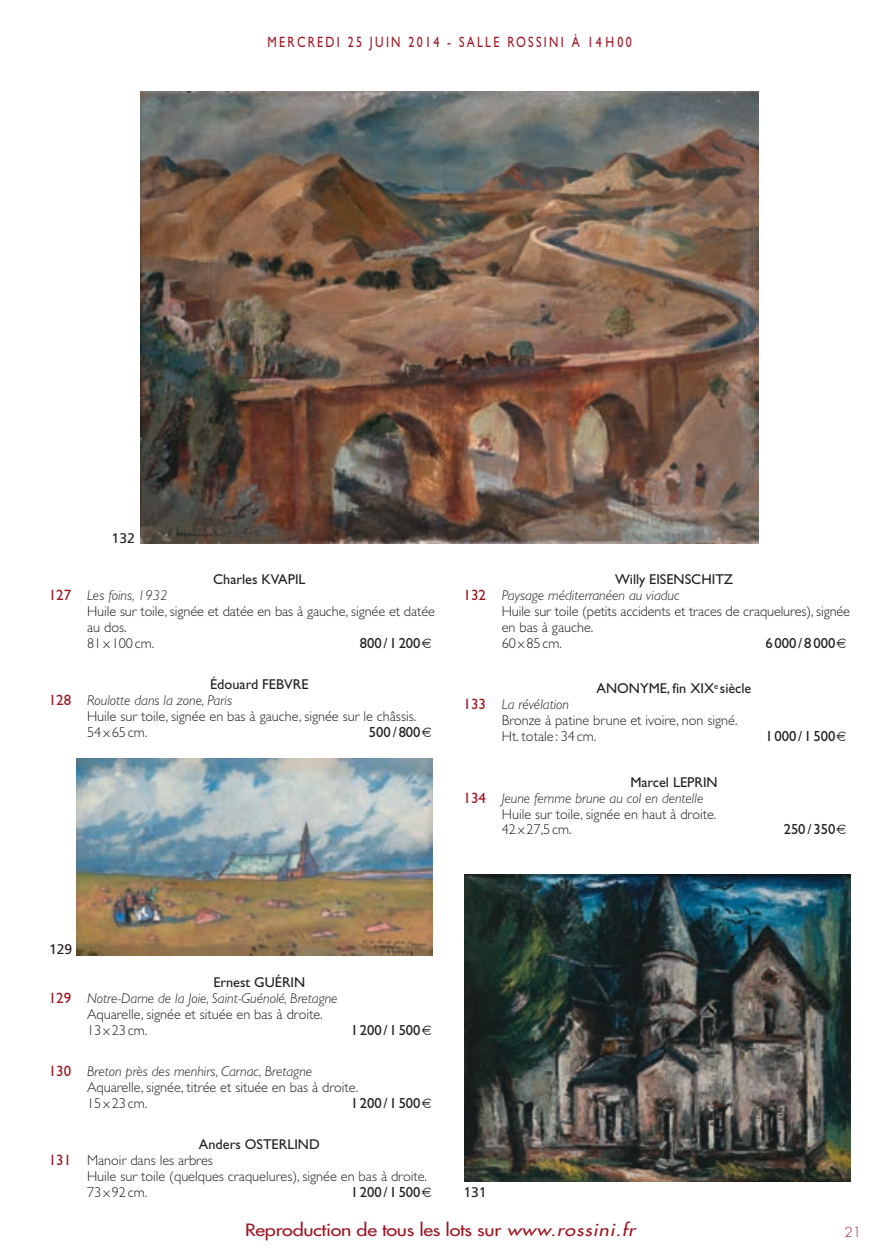
<style>
.page{position:relative;width:889px;height:1259px;background:#fff}
.page>*{position:absolute;margin:0;border:0;box-sizing:border-box;transform-origin:0 0}
.t1{font:16.5px "Futura";letter-spacing:-.015em;color:#9e1825;scale:1.2 1}
.t2{font:15px "Gill Sans";letter-spacing:.19em;color:#9e1825;scale:.8 1}
.t3{font:15px "Gill Sans";letter-spacing:.19em;color:#9e1825}
.t4{font:14.7px "Gill Sans";color:#231f20}
.t5{font:300 14.25px/15.9px "Gill Sans";color:#231f20}
.t6{font:italic 300 14.25px "Gill Sans";color:#231f20}
.t7{font:14.25px "Gill Sans";color:#231f20}
.t8{font:13.95px "Frutiger";color:#231f20}
.t9{font:300 13.5px "Futura";color:#9e1825}
.s1{font-weight:400;font-size:15px;color:#9e1825}
.s2{font-style:italic}
</style>
<div class="page">
<img style="left:77px;top:758px;width:356px;height:197px">
<img style="left:465px;top:874px;width:385px;height:307px">
<img style="left:140px;top:91px;width:619px;height:452px">
<p class="t2" style="left:267px;top:33px;width:457px">MERCREDI 25 JUIN 2014 - SALLE ROSSINI À 14H00</p>
<p class="t3" style="left:49px;top:586px;width:24px">127</p>
<p class="t3" style="left:49px;top:691px;width:24px">128</p>
<p class="t8" style="left:112px;top:530px;width:25px">132</p>
<p class="t7" style="left:213px;top:571px;width:94px">Charles KVAPIL</p>
<p class="t6" style="left:87px;top:587px;width:82px">Les foins, 1932</p>
<p class="t5" style="left:87px;top:603px;width:349px">Huile sur toile, signée et datée en bas à gauche, signée et datée au dos.<br>81x100 cm.</p>
<p class="t4" style="left:360px;top:634px;width:62px">800 / 1200</p>
<p class="t7" style="left:210px;top:676px;width:100px">Édouard FEBVRE</p>
<p class="t6" style="left:87px;top:692px;width:147px">Roulotte dans la zone, Paris</p>
<p class="t5" style="left:87px;top:708px;width:331px">Huile sur toile, signée en bas à gauche, signée sur le châssis.<br>54x65 cm.</p>
<p class="t4" style="left:369px;top:723px;width:53px">500 / 800</p>
<p class="t3" style="left:463px;top:586px;width:24px">132</p>
<p class="t3" style="left:463px;top:695px;width:24px">133</p>
<p class="t7" style="left:615px;top:571px;width:120px">Willy EISENSCHITZ</p>
<p class="t6" style="left:502px;top:587px;width:179px">Paysage méditerranéen au viaduc</p>
<p class="t5" style="left:502px;top:603px;width:350px">Huile sur toile (petits accidents et traces de craquelures), signée en bas à gauche.<br>60x85 cm.</p>
<p class="t4" style="left:765px;top:634px;width:71px">6000 / 8000</p>
<p class="t7" style="left:596px;top:680px;width:156px">ANONYME, fin XIX<sup>e</sup> siècle</p>
<p class="t6" style="left:502px;top:696px;width:69px">La révélation</p>
<p class="t5" style="left:502px;top:712px;width:237px">Bronze à patine brune et ivoire, non signé.<br>Ht. totale : 34 cm.</p>
<p class="t4" style="left:765px;top:727px;width:71px">1000 / 1500</p>
<p class="t3" style="left:463px;top:788px;width:24px">134</p>
<p class="t7" style="left:630px;top:773px;width:89px">Marcel LEPRIN</p>
<p class="t6" style="left:502px;top:789px;width:203px">Jeune femme brune au col en dentelle</p>
<p class="t5" style="left:502px;top:805px;width:216px">Huile sur toile, signée en haut à droite.<br>42x27,5 cm.</p>
<p class="t4" style="left:783px;top:821px;width:53px">250 / 350</p>
<p class="t8" style="left:49px;top:941px;width:25px">129</p>
<p class="t7" style="left:213px;top:974px;width:93px">Ernest GUÉRIN</p>
<p class="t6" style="left:87px;top:990px;width:252px">Notre-Dame de la Joie, Saint-Guénolé, Bretagne</p>
<p class="t5" style="left:87px;top:1006px;width:237px">Aquarelle, signée et située en bas à droite.<br>13x23 cm.</p>
<p class="t3" style="left:49px;top:989px;width:24px">129</p>
<p class="t4" style="left:351px;top:1021px;width:71px">1200 / 1500</p>
<p class="t5" style="left:87px;top:1063px;width:273px;text-indent:-38px"><span class="s1">130</span> <span class="s2">Breton près des menhirs, Carnac, Bretagne<br></span>Aquarelle, signée, titrée et située en bas à droite.<br>15x23 cm.</p>
<p class="t4" style="left:351px;top:1094px;width:71px">1200 / 1500</p>
<p class="t3" style="left:49px;top:1151px;width:24px">131</p>
<p class="t7" style="left:199px;top:1136px;width:122px">Anders OSTERLIND</p>
<p class="t5" style="left:87px;top:1152px;width:341px">Manoir dans les arbres<br>Huile sur toile (quelques craquelures), signée en bas à droite.<br>73x92 cm.</p>
<p class="t4" style="left:351px;top:1183px;width:71px">1200 / 1500</p>
<p class="t8" style="left:463px;top:1183px;width:25px">131</p>
<p class="t1" style="left:245px;top:1218px;width:330px">Reproduction de tous les lots sur <span class="s2">www.rossini.fr</span></p>
<p class="t9" style="left:844px;top:1222px;width:18px">21</p>
</div>
